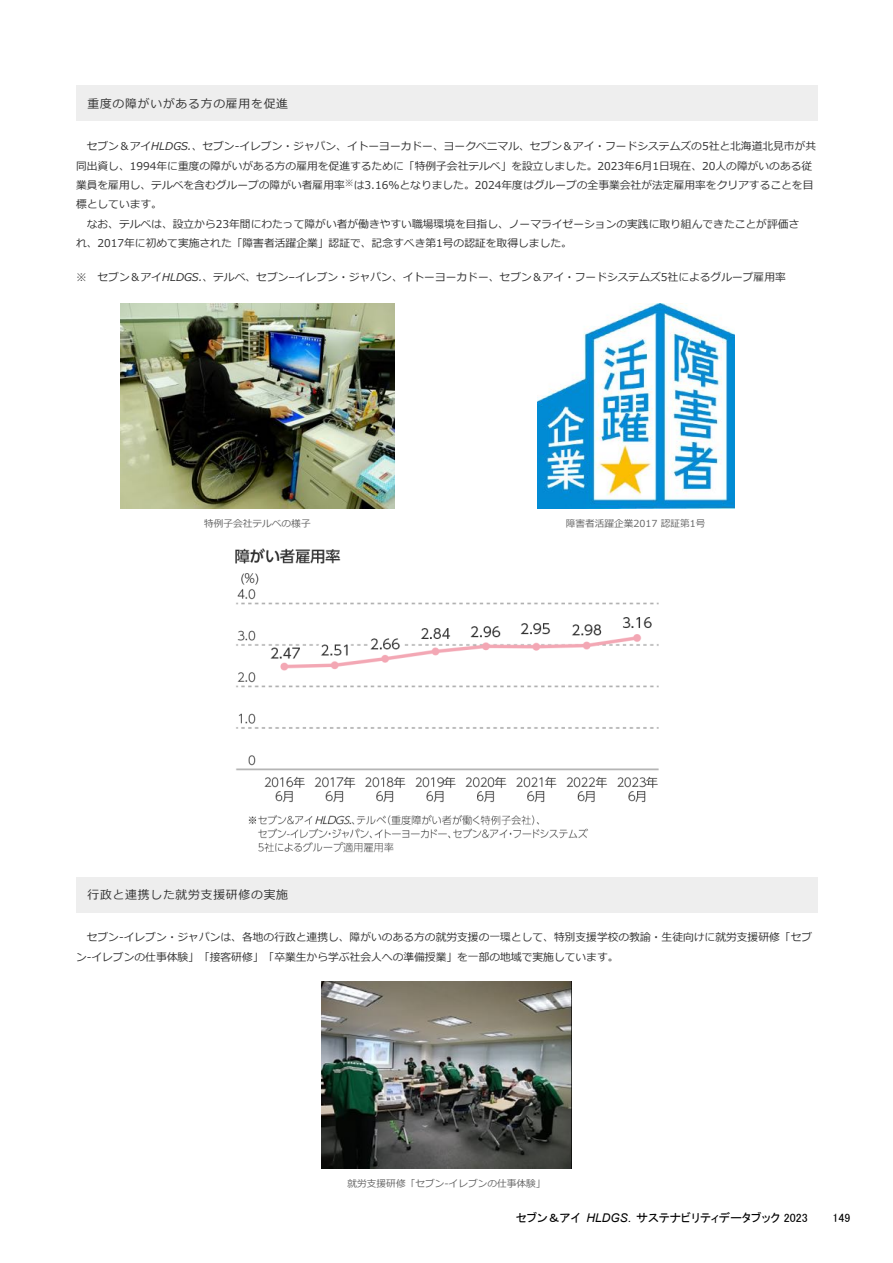
<style>
.page{position:relative;width:893px;height:1263px;background:#fff}
.page>*{position:absolute;margin:0;border:0;box-sizing:border-box;transform-origin:0 0}
.t1{font:12px "MS P Gothic";color:#000}
.t2{font:italic 12px "Arial";color:#000}
.t3{font:11.85px "Meiryo";letter-spacing:.065em;color:#333}
.t4{font:10.8px/19.8px "Meiryo";color:#333}
.t5{font:9.6px "Meiryo";color:#666}
.s1{font-style:italic}
</style>
<div class="page">
<div style="left:76px;top:86px;width:741px;height:35px;background:#eee"></div>
<div style="left:76px;top:876px;width:741px;height:36px;background:#eee"></div>
<img style="left:235px;top:549px;width:424px;height:304px">
<img style="left:321px;top:982px;width:250px;height:186px">
<img style="left:120px;top:303px;width:274px;height:205px">
<img style="left:537px;top:303px;width:197px;height:205px">
<p class="t3" style="left:87px;top:96px;width:202px">重度の障がいがある方の雇用を促進</p>
<p class="t4" style="left:87px;top:136px;width:731px">セブン＆アイ<span class="s1">HLDGS.</span>、セブン‐イレブン・ジャパン、イトーヨーカドー、ヨークベニマル、セブン＆アイ・フードシステムズの5社と北海道北見市が共</p>
<p class="t4" style="left:76px;top:156px;width:737px">同出資し、1994年に重度の障がいがある方の雇用を促進するために「特例子会社テルベ」を設立しました。2023年6月 1日現在、20人の障がいのある従</p>
<p class="t4" style="left:76px;top:175px;width:736px">業員を雇用し、テルベを含むグループの障がい者雇用率<sup>※</sup>は3.16%となりました。2024年度はグループの全事業会社が法定雇用率をクリアすることを目</p>
<p class="t4" style="left:76px;top:194px;width:88px">標としています。</p>
<p class="t4" style="left:87px;top:214px;width:714px">なお、テルベは、設立から23年間にわたって障がい者が働きやすい職場環境を目指し、ノーマライゼーションの実践に取り組んできたことが評価さ</p>
<p class="t4" style="left:76px;top:233px;width:497px">れ、2017年に初めて実施された「障害者活躍企業」認証で、記念すべき第1号の認証を取得しました。</p>
<p class="t4" style="left:76px;top:268px;width:711px">※ セブン＆アイ<span class="s1">HLDGS.</span>、テルベ、セブン–イレブン・ジャパン、イトーヨーカドー、セブン＆アイ・フードシステムズ5社によるグループ雇用率</p>
<p class="t5" style="left:204px;top:517px;width:107px">特例子会社テルベの様子</p>
<p class="t5" style="left:565px;top:517px;width:141px">障害者活躍企業2017 認証第1号</p>
<p class="t3" style="left:87px;top:887px;width:202px">行政と連携した就労支援研修の実施</p>
<p class="t4" style="left:76px;top:927px;width:737px;text-indent:11px">セブン‐イレブン・ジャパンは、各地の行政と連携し、障がいのある方の就労支援の一環として、特別支援学校の教諭・生徒向けに就労支援研修「セブン‐イレブンの仕事体験」「接客研修」「卒業生から学ぶ社会人への準備授業」を一部の地域で実施しています。</p>
<p class="t5" style="left:347px;top:1176px;width:199px">就労支援研修「セブン‐イレブンの仕事体験」</p>
<p class="t1" style="left:516px;top:1211px;width:293px">セブン＆アイ　　　　　　　サステナビリティデータブック 2023</p>
<p class="t2" style="left:586px;top:1211px;width:46px">HLDGS.</p>
<p class="t1" style="left:832px;top:1211px;width:19px">149</p>
</div>
